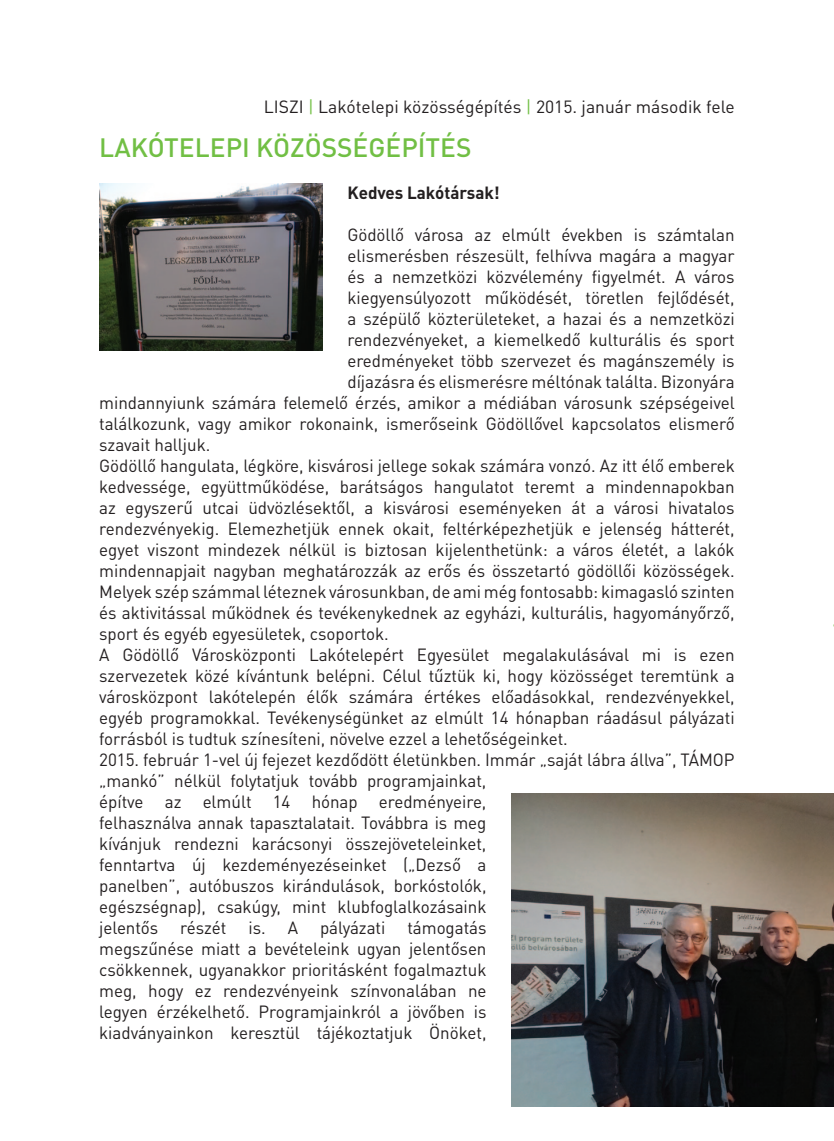
<style>
.page{position:relative;width:834px;height:1141px;background:#fff}
.page>*{position:absolute;margin:0;border:0;box-sizing:border-box;transform-origin:0 0}
.t1{font:500 26.25px "DIN Pro";color:#71bf44}
.t2{font:17.5px/21px "DIN Pro";letter-spacing:-.005em;color:#231f20;text-align:justify}
.t3{font:700 17.5px "DIN Pro";letter-spacing:-.005em;color:#231f20}
.s1{color:#71bf44}
</style>
<div class="page">
<img style="left:99px;top:184px;width:223px;height:167px">
<img style="left:511px;top:794px;width:322px;height:312px">
<p class="t2" style="left:264px;top:95px;width:472px">LISZI <span class="s1">|</span> Lakótelepi közösségépítés <span class="s1">|</span> 2015. január második fele</p>
<h1 class="t1" style="left:99px;top:129px;width:374px">LAKÓTELEPI KÖZÖSSÉGÉPÍTÉS</h1>
<p class="t3" style="left:347px;top:180px;width:154px">Kedves Lakótársak!</p>
<p class="t2" style="left:347px;top:223px;width:388px">Gödöllő városa az elmúlt években is számtalan</p>
<p class="t2" style="left:347px;top:244px;width:388px">elismerésben részesült, felhívva magára a magyar</p>
<p class="t2" style="left:347px;top:265px;width:388px">és a nemzetközi közvélemény figyelmét. A város</p>
<p class="t2" style="left:347px;top:286px;width:388px">kiegyensúlyozott működését, töretlen fejlődését,</p>
<p class="t2" style="left:347px;top:307px;width:388px">a szépülő közterületeket, a hazai és a nemzetközi</p>
<p class="t2" style="left:347px;top:328px;width:388px">rendezvényeket, a kiemelkedő kulturális és sport</p>
<p class="t2" style="left:347px;top:349px;width:388px">eredményeket több szervezet és magánszemély is</p>
<p class="t2" style="left:347px;top:370px;width:388px">díjazásra és elismerésre méltónak találta. Bizonyára</p>
<p class="t2" style="left:99px;top:391px;width:637px">mindannyiunk számára felemelő érzés, amikor a médiában városunk szépségeivel</p>
<p class="t2" style="left:99px;top:412px;width:636px">találkozunk, vagy amikor rokonaink, ismerőseink Gödöllővel kapcsolatos elismerő</p>
<p class="t2" style="left:99px;top:433px;width:112px">szavait halljuk.</p>
<p class="t2" style="left:99px;top:454px;width:637px">Gödöllő hangulata, légköre, kisvárosi jellege sokak számára vonzó. Az itt élő emberek</p>
<p class="t2" style="left:99px;top:475px;width:636px">kedvessége, együttműködése, barátságos hangulatot teremt a mindennapokban</p>
<p class="t2" style="left:99px;top:496px;width:636px">az egyszerű utcai üdvözlésektől, a kisvárosi eseményeken át a városi hivatalos</p>
<p class="t2" style="left:99px;top:517px;width:636px">rendezvényekig. Elemezhetjük ennek okait, feltérképezhetjük e jelenség hátterét,</p>
<p class="t2" style="left:99px;top:538px;width:637px">egyet viszont mindezek nélkül is biztosan kijelenthetünk: a város életét, a lakók</p>
<p class="t2" style="left:99px;top:559px;width:636px">mindennapjait nagyban meghatározzák az erős és összetartó gödöllői közösségek.</p>
<p class="t2" style="left:99px;top:580px;width:637px">Melyek szép számmal léteznek városunkban, de ami még fontosabb: kimagasló szinten</p>
<p class="t2" style="left:99px;top:601px;width:637px">és aktivitással működnek és tevékenykednek az egyházi, kulturális, hagyományőrző,</p>
<p class="t2" style="left:99px;top:622px;width:291px">sport és egyéb egyesületek, csoportok.</p>
<p class="t2" style="left:99px;top:643px;width:636px">A Gödöllő Városközponti Lakótelepért Egyesület megalakulásával mi is ezen</p>
<p class="t2" style="left:99px;top:664px;width:637px">szervezetek közé kívántunk belépni. Célul tűztük ki, hogy közösséget teremtünk a</p>
<p class="t2" style="left:99px;top:685px;width:636px">városközpont lakótelepén élők számára értékes előadásokkal, rendezvényekkel,</p>
<p class="t2" style="left:99px;top:706px;width:637px">egyéb programokkal. Tevékenységünket az elmúlt 14 hónapban ráadásul pályázati</p>
<p class="t2" style="left:99px;top:727px;width:470px">forrásból is tudtuk színesíteni, növelve ezzel a lehetőségeinket.</p>
<p class="t2" style="left:99px;top:748px;width:636px">2015. február 1-vel új fejezet kezdődött életünkben. Immár „saját lábra állva”, TÁMOP</p>
<p class="t2" style="left:99px;top:769px;width:388px">„mankó” nélkül folytatjuk tovább programjainkat,</p>
<p class="t2" style="left:99px;top:790px;width:388px">építve az elmúlt 14 hónap eredményeire,</p>
<p class="t2" style="left:99px;top:811px;width:388px">felhasználva annak tapasztalatait. Továbbra is meg</p>
<p class="t2" style="left:99px;top:832px;width:388px">kívánjuk rendezni karácsonyi összejöveteleinket,</p>
<p class="t2" style="left:99px;top:853px;width:388px">fenntartva új kezdeményezéseinket („Dezső a</p>
<p class="t2" style="left:99px;top:874px;width:388px">panelben”, autóbuszos kirándulások, borkóstolók,</p>
<p class="t2" style="left:99px;top:895px;width:388px">egészségnap), csakúgy, mint klubfoglalkozásaink</p>
<p class="t2" style="left:99px;top:916px;width:61px">jelentős</p>
<p class="t2" style="left:180px;top:916px;width:48px">részét</p>
<p class="t2" style="left:248px;top:916px;width:51px">is. A</p>
<p class="t2" style="left:320px;top:916px;width:67px">pályázati</p>
<p class="t2" style="left:99px;top:916px;width:388px;text-indent:308px">támogatás megszűnése miatt a bevételeink ugyan jelentősen csökkennek, ugyanakkor prioritásként fogalmaztuk meg, hogy ez rendezvényeink színvonalában ne legyen érzékelhető. Programjainkról a jövőben is kiadványainkon keresztül tájékoztatjuk Önöket,</p>
</div>
